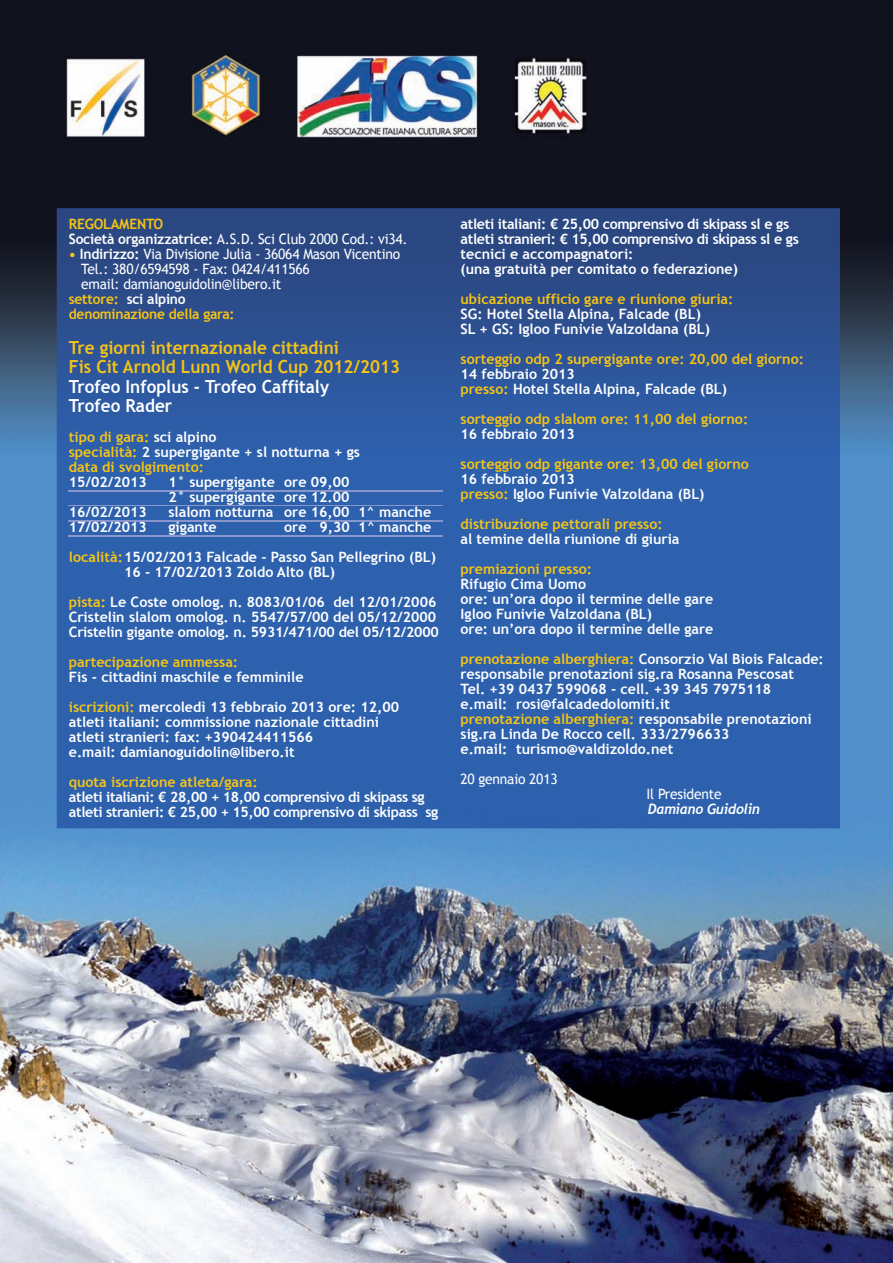
<style>
.page{position:relative;width:893px;height:1263px;background:#fff}
.page>*{position:absolute;margin:0;border:0;box-sizing:border-box;transform-origin:0 0}
.t1{font:700 18px/19.5px "Trebuchet MS";color:#f6c415;scale:.95 1}
.t2{font:700 18px/19.5px "Trebuchet MS";color:#fff;scale:.95 1}
.t3{font:700 14.25px/15px "Trebuchet MS";color:#fff}
.t4{font:700 14.25px/15px "Trebuchet MS";color:#f6c415}
.t5{font:700 14.25px/15px "Trebuchet MS";letter-spacing:-.025em;color:#fff}
.t6{font:14.25px/15px "Trebuchet MS";letter-spacing:-.015em;color:#fff}
.t7{font:italic 700 14.25px "Trebuchet";letter-spacing:-.015em;color:#fff}
.s1{font-weight:700;color:#f6c415}
.s2{font-weight:700}
.s3{color:#f6c415}
.s4{color:#fff}
</style>
<div class="page">
<img style="left:0;top:0;width:893px;height:1263px">
<img style="left:57px;top:208px;width:783px;height:620px">
<img style="left:69px;top:491px;width:373px;height:1px">
<img style="left:69px;top:506px;width:373px;height:1px">
<img style="left:69px;top:521px;width:373px;height:1px">
<img style="left:69px;top:536px;width:373px;height:1px">
<p class="t6" style="left:69px;top:217px;width:340px"><span class="s1">REGOlAMEntO<br></span><span class="s2">Società organizzatrice:</span> a.s.d. sci Club 2000 Cod.: vi34.</p>
<p class="t6" style="left:69px;top:247px;width:333px"><span class="s1">•</span> <span class="s2">Indirizzo:</span> Via divisione Julia - 36064 Mason Vicentino</p>
<p class="t6" style="left:81px;top:262px;width:230px">Tel.: 380/6594598 - Fax: 0424/411566</p>
<p class="t6" style="left:81px;top:277px;width:201px">email: damianoguidolin@libero.it</p>
<p class="t3" style="left:69px;top:292px;width:118px"><span class="s3">settore:</span> sci alpino</p>
<p class="t4" style="left:69px;top:307px;width:167px">denominazione della gara:</p>
<p class="t1" style="left:69px;top:337px;width:350px">tre giorni internazionale cittadini<br>Fis Cit Arnold lunn World Cup 2012/2013</p>
<p class="t2" style="left:69px;top:376px;width:276px">trofeo Infoplus - trofeo Caffitaly trofeo Rader</p>
<p class="t4" style="left:69px;top:430px;width:293px">tipo di gara: <span class="s4">sci alpino<br></span>specialità: <span class="s4">2 supergigante + sl notturna + gs </span>data di svolgimento:</p>
<p class="t3" style="left:69px;top:475px;width:79px">15/02/2013</p>
<p class="t3" style="left:168px;top:475px;width:183px">1° supergigante ore 09,00<br>2° supergigante ore 12.00</p>
<p class="t3" style="left:69px;top:505px;width:79px">16/02/2013</p>
<p class="t3" style="left:168px;top:505px;width:264px">slalom notturna ore 16,00 1^ manche</p>
<p class="t3" style="left:69px;top:520px;width:79px">17/02/2013</p>
<p class="t3" style="left:168px;top:520px;width:50px">gigante</p>
<p class="t3" style="left:69px;top:512px;width:369px;line-height:30px;text-indent:215px">ore 9,30 1^ manche <span class="s3">località:</span>15/02/2013 Falcade - Passo San Pellegrino (bl)</p>
<p class="t3" style="left:69px;top:557px;width:369px;line-height:30px;text-indent:55px">16 - 17/02/2013 Zoldo Alto (bl)<br><span class="s3">pista:</span> le Coste omolog. n. 8083/01/06 del 12/01/2006</p>
<p class="t3" style="left:69px;top:610px;width:372px">Cristelin slalom omolog. n. 5547/57/00 del 05/12/2000<br>Cristelin gigante omolog. n. 5931/471/00 del 05/12/2000</p>
<p class="t4" style="left:69px;top:655px;width:171px">partecipazione ammessa:</p>
<p class="t3" style="left:69px;top:662px;width:332px;line-height:30px">Fis - cittadini maschile e femminile<br><span class="s3">iscrizioni:</span> mercoledì 13 febbraio 2013 ore: 12,00</p>
<p class="t3" style="left:69px;top:715px;width:312px">atleti italiani: commissione nazionale cittadini atleti stranieri: fax: +390424411566<br>e.mail: damianoguidolin@libero.it</p>
<p class="t4" style="left:69px;top:775px;width:190px">quota iscrizione atleta/gara:</p>
<p class="t5" style="left:69px;top:790px;width:371px">atleti italiani: € 28,00 + 18,00 comprensivo di skipass sg atleti stranieri: € 25,00 + 15,00 comprensivo di skipass sg</p>
<p class="t5" style="left:461px;top:217px;width:340px">atleti italiani: € 25,00 comprensivo di skipass sl e gs atleti stranieri: € 15,00 comprensivo di skipass sl e gs tecnici e accompagnatori:<br>(una gratuità per comitato o federazione)</p>
<p class="t4" style="left:461px;top:292px;width:274px">ubicazione ufficio gare e riunione giuria:</p>
<p class="t3" style="left:461px;top:307px;width:251px">SG: Hotel Stella Alpina, Falcade (bl)<br>Sl + GS: Igloo Funivie Valzoldana (bl)</p>
<p class="t4" style="left:461px;top:352px;width:345px">sorteggio odp 2 supergigante ore: 20,00 del giorno:</p>
<p class="t3" style="left:461px;top:367px;width:268px">14 febbraio 2013<br><span class="s3">presso:</span> Hotel Stella Alpina, Falcade (bl)</p>
<p class="t4" style="left:461px;top:412px;width:289px">sorteggio odp slalom ore: 11,00 del giorno:</p>
<p class="t3" style="left:461px;top:427px;width:116px">16 febbraio 2013</p>
<p class="t4" style="left:461px;top:457px;width:290px">sorteggio odp gigante ore: 13,00 del giorno</p>
<p class="t3" style="left:461px;top:472px;width:245px">16 febbraio 2013<br><span class="s3">presso:</span> Igloo Funivie Valzoldana (bl)</p>
<p class="t4" style="left:461px;top:517px;width:204px">distribuzione pettorali presso:</p>
<p class="t3" style="left:461px;top:532px;width:220px">al temine della riunione di giuria</p>
<p class="t4" style="left:461px;top:562px;width:133px">premiazioni presso:</p>
<p class="t3" style="left:461px;top:577px;width:254px">Rifugio Cima Uomo<br>ore: un’ora dopo il termine delle gare<br>Igloo Funivie Valzoldana (bl)<br>ore: un’ora dopo il termine delle gare</p>
<p class="t3" style="left:461px;top:652px;width:365px"><span class="s3">prenotazione alberghiera:</span> Consorzio Val biois Falcade: responsabile prenotazioni sig.ra Rosanna Pescosat<br>tel. +39 0437 599068 - cell. +39 345 7975118<br>e.mail: rosi@falcadedolomiti.it<br><span class="s3">prenotazione alberghiera:</span> responsabile prenotazioni sig.ra linda De Rocco cell. 333/2796633<br>e.mail: turismo@valdizoldo.net</p>
<p class="t6" style="left:460px;top:772px;width:99px">20 gennaio 2013</p>
<p class="t6" style="left:647px;top:787px;width:76px">Il Presidente</p>
<p class="t7" style="left:648px;top:801px;width:114px">Damiano Guidolin</p>
</div>
